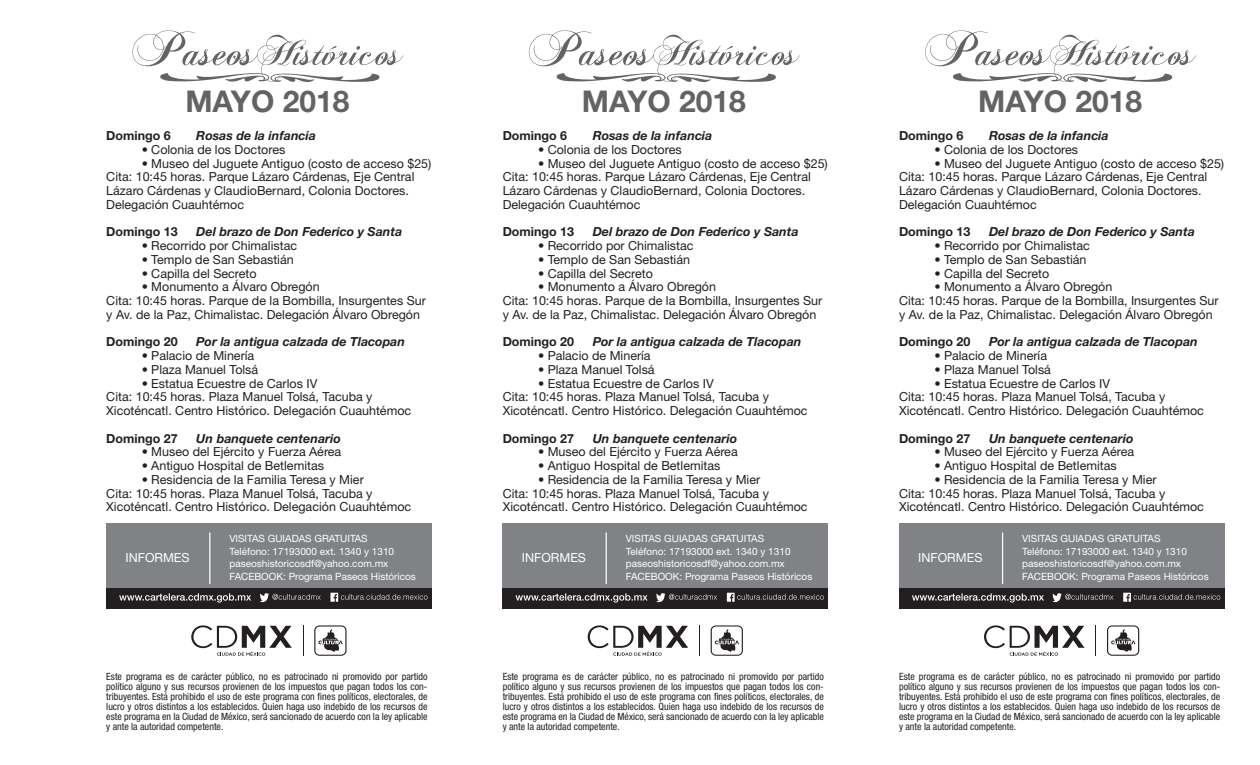
<style>
.page{position:relative;width:1260px;height:765px;background:#fff}
.page>*{position:absolute;margin:0;border:0;box-sizing:border-box;transform-origin:0 0}
.t1{font:700 30px "Helvetica Neue LT Std";color:#636366}
.t2{font:12.5px/13.8px "Helvetica Neue LT Std";color:#231f20}
.t3{font:italic 700 12.5px "Helvetica Neue LT Std";color:#231f20}
.t4{font:700 12.5px "Helvetica Neue LT Std";color:#231f20}
.t5{font:12.5px "Helvetica Neue LT Std";color:#fff}
.t6{font:condensed 10px/10px "Helvetica Neue LT Std";color:#231f20;text-align:justify}
.t7{font:10px/12.5px "Helvetica Neue LT Std";color:#fff}
</style>
<div class="page">
<div style="left:106px;top:524px;width:326px;height:65px;background:#808285"></div>
<div style="left:503px;top:524px;width:325px;height:65px;background:#808285"></div>
<div style="left:899px;top:524px;width:326px;height:65px;background:#808285"></div>
<svg style="left:132px;top:30px;width:271px;height:53px"></svg>
<svg style="left:529px;top:30px;width:271px;height:52px"></svg>
<svg style="left:925px;top:30px;width:271px;height:53px"></svg>
<hr style="left:209px;top:533px;width:1px;height:51px;background:#fff">
<hr style="left:606px;top:533px;width:1px;height:51px;background:#fff">
<hr style="left:1002px;top:533px;width:1px;height:51px;background:#fff">
<div style="left:106px;top:588px;width:326px;height:21px;background:#231f20"></div>
<div style="left:503px;top:588px;width:325px;height:21px;background:#231f20"></div>
<div style="left:899px;top:588px;width:326px;height:21px;background:#231f20"></div>
<svg style="left:260px;top:593px;width:61px;height:9px"></svg>
<svg style="left:330px;top:593px;width:98px;height:9px"></svg>
<svg style="left:656px;top:593px;width:61px;height:9px"></svg>
<svg style="left:727px;top:593px;width:97px;height:9px"></svg>
<svg style="left:1052px;top:593px;width:61px;height:9px"></svg>
<svg style="left:1123px;top:593px;width:97px;height:9px"></svg>
<svg style="left:314px;top:625px;width:33px;height:31px"></svg>
<hr style="left:303px;top:625px;width:1px;height:31px;background:#231f20">
<svg style="left:191px;top:625px;width:101px;height:31px"></svg>
<svg style="left:711px;top:625px;width:32px;height:31px"></svg>
<hr style="left:699px;top:625px;width:1px;height:31px;background:#231f20">
<svg style="left:588px;top:625px;width:100px;height:31px"></svg>
<svg style="left:1107px;top:625px;width:32px;height:31px"></svg>
<hr style="left:1096px;top:625px;width:1px;height:31px;background:#231f20">
<svg style="left:984px;top:625px;width:101px;height:31px"></svg>
<svg style="left:119px;top:593px;width:132px;height:10px"></svg>
<svg style="left:516px;top:593px;width:132px;height:10px"></svg>
<svg style="left:912px;top:593px;width:132px;height:10px"></svg>
<h1 class="t1" style="left:185px;top:82px;width:165px">MAYO 2018</h1>
<h1 class="t1" style="left:582px;top:82px;width:165px">MAYO 2018</h1>
<h1 class="t1" style="left:978px;top:82px;width:165px">MAYO 2018</h1>
<p class="t4" style="left:106px;top:128px;width:66px">Domingo 6</p>
<p class="t3" style="left:196px;top:128px;width:121px">Rosas de la infancia</p>
<p class="t2" style="left:142px;top:142px;width:145px">• Colonia de los Doctores</p>
<p class="t2" style="left:106px;top:156px;width:327px;text-indent:35px">• Museo del Juguete Antiguo (costo de acceso $25)<br>Cita: 10:45 horas. Parque Lázaro Cárdenas, Eje Central Lázaro Cárdenas y ClaudioBernard, Colonia Doctores.<br>Delegación Cuauhtémoc</p>
<p class="t4" style="left:106px;top:224px;width:73px">Domingo 13</p>
<p class="t3" style="left:196px;top:224px;width:208px">Del brazo de Don Federico y Santa</p>
<p class="t2" style="left:142px;top:239px;width:157px">• Recorrido por Chimalistac</p>
<p class="t2" style="left:142px;top:252px;width:153px">• Templo de San Sebastián</p>
<p class="t2" style="left:142px;top:266px;width:116px">• Capilla del Secreto</p>
<p class="t2" style="left:106px;top:280px;width:321px;text-indent:35px">• Monumento a Álvaro Obregón<br>Cita: 10:45 horas. Parque de la Bombilla, Insurgentes Sur y Av. de la Paz, Chimalistac. Delegación Álvaro Obregón</p>
<p class="t4" style="left:106px;top:334px;width:73px">Domingo 20</p>
<p class="t3" style="left:196px;top:334px;width:210px">Por la antigua calzada de Tlacopan</p>
<p class="t2" style="left:142px;top:349px;width:114px">• Palacio de Minería</p>
<p class="t2" style="left:142px;top:362px;width:118px">• Plaza Manuel Tolsá</p>
<p class="t2" style="left:106px;top:376px;width:306px;text-indent:35px">• Estatua Ecuestre de Carlos IV<br>Cita: 10:45 horas. Plaza Manuel Tolsá, Tacuba y<br>Xicoténcatl. Centro Histórico. Delegación Cuauhtémoc</p>
<p class="t4" style="left:106px;top:430px;width:73px">Domingo 27</p>
<p class="t3" style="left:196px;top:430px;width:146px">Un banquete centenario</p>
<p class="t2" style="left:142px;top:445px;width:201px">• Museo del Ejército y Fuerza Aérea</p>
<p class="t2" style="left:142px;top:459px;width:184px">• Antiguo Hospital de Betlemitas</p>
<p class="t2" style="left:106px;top:472px;width:306px;text-indent:35px">• Residencia de la Familia Teresa y Mier<br>Cita: 10:45 horas. Plaza Manuel Tolsá, Tacuba y<br>Xicoténcatl. Centro Histórico. Delegación Cuauhtémoc</p>
<p class="t4" style="left:503px;top:128px;width:66px">Domingo 6</p>
<p class="t3" style="left:593px;top:128px;width:121px">Rosas de la infancia</p>
<p class="t2" style="left:538px;top:142px;width:145px">• Colonia de los Doctores</p>
<p class="t2" style="left:503px;top:156px;width:327px;text-indent:35px">• Museo del Juguete Antiguo (costo de acceso $25)<br>Cita: 10:45 horas. Parque Lázaro Cárdenas, Eje Central Lázaro Cárdenas y ClaudioBernard, Colonia Doctores.<br>Delegación Cuauhtémoc</p>
<p class="t4" style="left:503px;top:224px;width:73px">Domingo 13</p>
<p class="t3" style="left:593px;top:224px;width:208px">Del brazo de Don Federico y Santa</p>
<p class="t2" style="left:538px;top:239px;width:157px">• Recorrido por Chimalistac</p>
<p class="t2" style="left:538px;top:252px;width:153px">• Templo de San Sebastián</p>
<p class="t2" style="left:538px;top:266px;width:116px">• Capilla del Secreto</p>
<p class="t2" style="left:503px;top:280px;width:321px;text-indent:35px">• Monumento a Álvaro Obregón<br>Cita: 10:45 horas. Parque de la Bombilla, Insurgentes Sur y Av. de la Paz, Chimalistac. Delegación Álvaro Obregón</p>
<p class="t4" style="left:503px;top:334px;width:73px">Domingo 20</p>
<p class="t3" style="left:593px;top:334px;width:210px">Por la antigua calzada de Tlacopan</p>
<p class="t2" style="left:538px;top:349px;width:114px">• Palacio de Minería</p>
<p class="t2" style="left:538px;top:362px;width:118px">• Plaza Manuel Tolsá</p>
<p class="t2" style="left:503px;top:376px;width:306px;text-indent:35px">• Estatua Ecuestre de Carlos IV<br>Cita: 10:45 horas. Plaza Manuel Tolsá, Tacuba y<br>Xicoténcatl. Centro Histórico. Delegación Cuauhtémoc</p>
<p class="t4" style="left:503px;top:430px;width:73px">Domingo 27</p>
<p class="t3" style="left:593px;top:430px;width:146px">Un banquete centenario</p>
<p class="t2" style="left:538px;top:445px;width:201px">• Museo del Ejército y Fuerza Aérea</p>
<p class="t2" style="left:538px;top:459px;width:184px">• Antiguo Hospital de Betlemitas</p>
<p class="t2" style="left:503px;top:472px;width:306px;text-indent:35px">• Residencia de la Familia Teresa y Mier<br>Cita: 10:45 horas. Plaza Manuel Tolsá, Tacuba y<br>Xicoténcatl. Centro Histórico. Delegación Cuauhtémoc</p>
<p class="t4" style="left:899px;top:128px;width:66px">Domingo 6</p>
<p class="t3" style="left:989px;top:128px;width:121px">Rosas de la infancia</p>
<p class="t2" style="left:934px;top:142px;width:145px">• Colonia de los Doctores</p>
<p class="t2" style="left:899px;top:156px;width:327px;text-indent:35px">• Museo del Juguete Antiguo (costo de acceso $25)<br>Cita: 10:45 horas. Parque Lázaro Cárdenas, Eje Central Lázaro Cárdenas y ClaudioBernard, Colonia Doctores.<br>Delegación Cuauhtémoc</p>
<p class="t4" style="left:899px;top:224px;width:73px">Domingo 13</p>
<p class="t3" style="left:989px;top:224px;width:208px">Del brazo de Don Federico y Santa</p>
<p class="t2" style="left:934px;top:239px;width:157px">• Recorrido por Chimalistac</p>
<p class="t2" style="left:934px;top:252px;width:153px">• Templo de San Sebastián</p>
<p class="t2" style="left:934px;top:266px;width:116px">• Capilla del Secreto</p>
<p class="t2" style="left:899px;top:280px;width:321px;text-indent:35px">• Monumento a Álvaro Obregón<br>Cita: 10:45 horas. Parque de la Bombilla, Insurgentes Sur y Av. de la Paz, Chimalistac. Delegación Álvaro Obregón</p>
<p class="t4" style="left:899px;top:334px;width:73px">Domingo 20</p>
<p class="t3" style="left:989px;top:334px;width:210px">Por la antigua calzada de Tlacopan</p>
<p class="t2" style="left:934px;top:349px;width:114px">• Palacio de Minería</p>
<p class="t2" style="left:934px;top:362px;width:118px">• Plaza Manuel Tolsá</p>
<p class="t2" style="left:899px;top:376px;width:306px;text-indent:35px">• Estatua Ecuestre de Carlos IV<br>Cita: 10:45 horas. Plaza Manuel Tolsá, Tacuba y<br>Xicoténcatl. Centro Histórico. Delegación Cuauhtémoc</p>
<p class="t4" style="left:899px;top:430px;width:73px">Domingo 27</p>
<p class="t3" style="left:989px;top:430px;width:146px">Un banquete centenario</p>
<p class="t2" style="left:934px;top:445px;width:201px">• Museo del Ejército y Fuerza Aérea</p>
<p class="t2" style="left:934px;top:459px;width:184px">• Antiguo Hospital de Betlemitas</p>
<p class="t2" style="left:899px;top:472px;width:306px;text-indent:35px">• Residencia de la Familia Teresa y Mier<br>Cita: 10:45 horas. Plaza Manuel Tolsá, Tacuba y<br>Xicoténcatl. Centro Histórico. Delegación Cuauhtémoc</p>
<p class="t7" style="left:229px;top:532px;width:188px">VISITAS GUIADAS GRATUITAS<br>Teléfono: 17193000 ext. 1340 y 1310 paseoshistoricosdf@yahoo.com.mx FACEBOOK: Programa Paseos Históricos</p>
<p class="t7" style="left:626px;top:532px;width:188px">VISITAS GUIADAS GRATUITAS<br>Teléfono: 17193000 ext. 1340 y 1310 paseoshistoricosdf@yahoo.com.mx FACEBOOK: Programa Paseos Históricos</p>
<p class="t7" style="left:1022px;top:532px;width:188px">VISITAS GUIADAS GRATUITAS<br>Teléfono: 17193000 ext. 1340 y 1310 paseoshistoricosdf@yahoo.com.mx FACEBOOK: Programa Paseos Históricos</p>
<p class="t5" style="left:126px;top:550px;width:66px">INFORMES</p>
<p class="t5" style="left:522px;top:550px;width:66px">INFORMES</p>
<p class="t5" style="left:918px;top:550px;width:66px">INFORMES</p>
<p class="t6" style="left:106px;top:671px;width:323px">Este programa es de carácter público, no es patrocinado ni promovido por partido político alguno y sus recursos provienen de los impuestos que pagan todos los con&shy;tribuyentes. Está prohibido el uso de este programa con fines políticos, electorales, de lucro y otros distintos a los establecidos. Quien haga uso indebido de los recursos de este programa en la Ciudad de México, será sancionado de acuerdo con la ley aplicable y ante la autoridad competente.</p>
<p class="t6" style="left:503px;top:671px;width:323px">Este programa es de carácter público, no es patrocinado ni promovido por partido político alguno y sus recursos provienen de los impuestos que pagan todos los con&shy;tribuyentes. Está prohibido el uso de este programa con fines políticos, electorales, de lucro y otros distintos a los establecidos. Quien haga uso indebido de los recursos de este programa en la Ciudad de México, será sancionado de acuerdo con la ley aplicable y ante la autoridad competente.</p>
<p class="t6" style="left:899px;top:671px;width:323px">Este programa es de carácter público, no es patrocinado ni promovido por partido político alguno y sus recursos provienen de los impuestos que pagan todos los con&shy;tribuyentes. Está prohibido el uso de este programa con fines políticos, electorales, de lucro y otros distintos a los establecidos. Quien haga uso indebido de los recursos de este programa en la Ciudad de México, será sancionado de acuerdo con la ley aplicable y ante la autoridad competente.</p>
</div>
